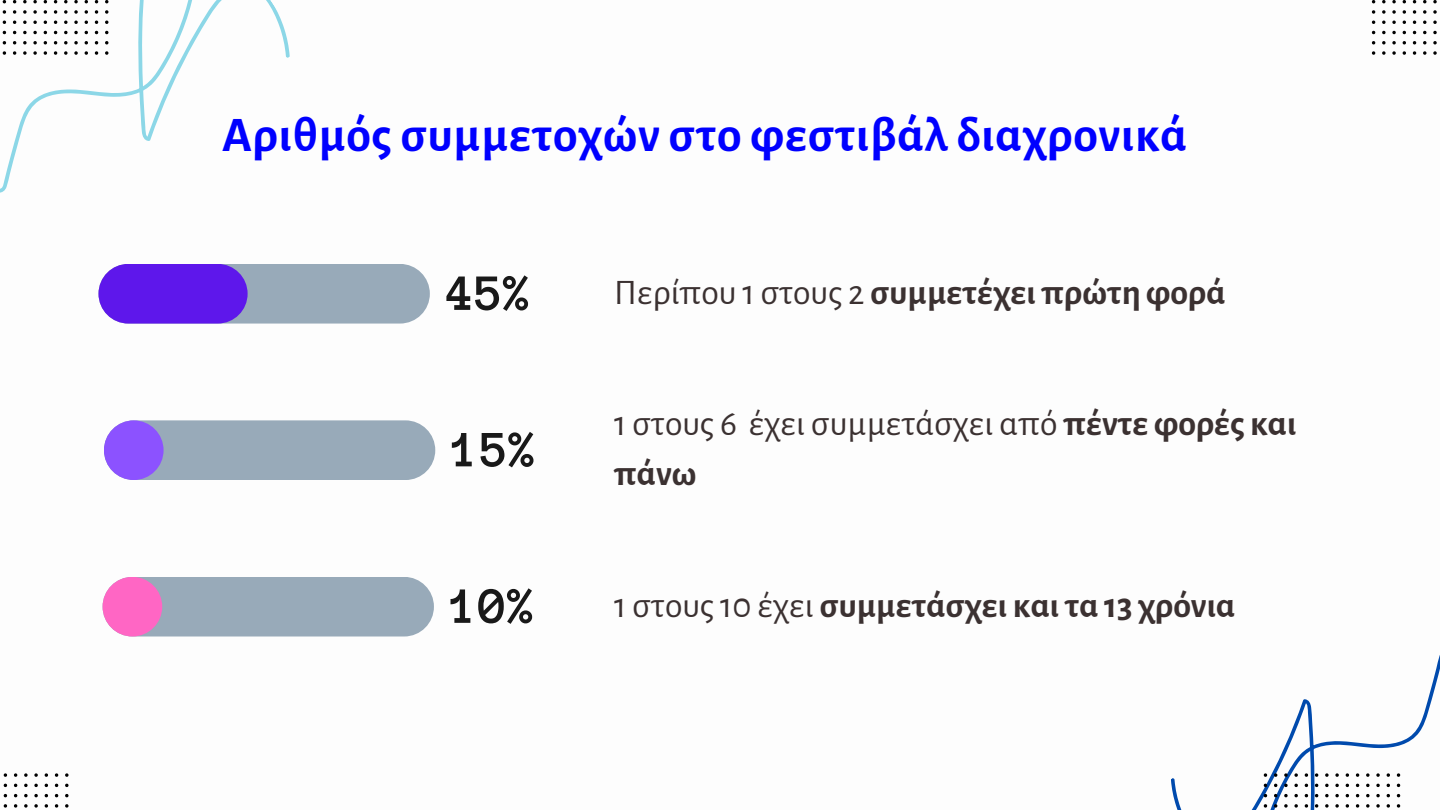
<style>
.page{position:relative;width:1440px;height:810px;background:#fff}
.page>*{position:absolute;margin:0;border:0;box-sizing:border-box;transform-origin:0 0}
.t1{font:700 52.4px "Anonymous Pro";color:#191919}
.t2{font:700 50px "Alegreya Sans";letter-spacing:.015em;color:#00f}
.t3{font:700 36px "Alegreya Sans";color:#3b3131}
.t4{font:36px/50.2px "Alegreya Sans";color:#3b3131}
.s1{font-weight:400}
.s2{font-weight:700}
</style>
<div class="page">
<svg style="left:0;top:0;width:290px;height:193px"></svg>
<svg style="left:1171px;top:655px;width:269px;height:155px"></svg>
<svg style="left:3px;top:10px;width:3px;height:4px"></svg>
<svg style="left:3px;top:51px;width:3px;height:4px"></svg>
<svg style="left:13px;top:10px;width:3px;height:4px"></svg>
<svg style="left:13px;top:51px;width:3px;height:4px"></svg>
<svg style="left:23px;top:0;width:4px;height:3px"></svg>
<svg style="left:23px;top:10px;width:4px;height:4px"></svg>
<svg style="left:23px;top:21px;width:4px;height:3px"></svg>
<svg style="left:23px;top:31px;width:4px;height:3px"></svg>
<svg style="left:23px;top:41px;width:4px;height:3px"></svg>
<svg style="left:23px;top:51px;width:4px;height:4px"></svg>
<svg style="left:33px;top:0;width:4px;height:3px"></svg>
<svg style="left:33px;top:10px;width:4px;height:4px"></svg>
<svg style="left:33px;top:21px;width:4px;height:3px"></svg>
<svg style="left:33px;top:31px;width:4px;height:3px"></svg>
<svg style="left:33px;top:41px;width:4px;height:3px"></svg>
<svg style="left:33px;top:51px;width:4px;height:4px"></svg>
<svg style="left:44px;top:10px;width:3px;height:4px"></svg>
<svg style="left:44px;top:51px;width:3px;height:4px"></svg>
<svg style="left:54px;top:10px;width:3px;height:4px"></svg>
<svg style="left:54px;top:51px;width:3px;height:4px"></svg>
<svg style="left:64px;top:0;width:4px;height:3px"></svg>
<svg style="left:64px;top:10px;width:4px;height:4px"></svg>
<svg style="left:64px;top:21px;width:4px;height:3px"></svg>
<svg style="left:64px;top:31px;width:4px;height:3px"></svg>
<svg style="left:64px;top:41px;width:4px;height:3px"></svg>
<svg style="left:64px;top:51px;width:4px;height:4px"></svg>
<svg style="left:74px;top:0;width:4px;height:3px"></svg>
<svg style="left:74px;top:10px;width:4px;height:4px"></svg>
<svg style="left:74px;top:21px;width:4px;height:3px"></svg>
<svg style="left:74px;top:31px;width:4px;height:3px"></svg>
<svg style="left:74px;top:41px;width:4px;height:3px"></svg>
<svg style="left:74px;top:51px;width:4px;height:4px"></svg>
<svg style="left:85px;top:10px;width:3px;height:4px"></svg>
<svg style="left:85px;top:51px;width:3px;height:4px"></svg>
<svg style="left:95px;top:10px;width:3px;height:4px"></svg>
<svg style="left:95px;top:51px;width:3px;height:4px"></svg>
<svg style="left:105px;top:10px;width:3px;height:4px"></svg>
<svg style="left:105px;top:51px;width:3px;height:4px"></svg>
<svg style="left:1264px;top:773px;width:3px;height:4px"></svg>
<svg style="left:1264px;top:804px;width:3px;height:4px"></svg>
<svg style="left:1274px;top:773px;width:3px;height:4px"></svg>
<svg style="left:1274px;top:804px;width:3px;height:4px"></svg>
<svg style="left:1284px;top:773px;width:4px;height:4px"></svg>
<svg style="left:1284px;top:784px;width:4px;height:3px"></svg>
<svg style="left:1284px;top:794px;width:4px;height:3px"></svg>
<svg style="left:1284px;top:804px;width:4px;height:4px"></svg>
<svg style="left:1294px;top:773px;width:4px;height:4px"></svg>
<svg style="left:1294px;top:784px;width:4px;height:3px"></svg>
<svg style="left:1294px;top:794px;width:4px;height:3px"></svg>
<svg style="left:1294px;top:804px;width:4px;height:4px"></svg>
<svg style="left:1305px;top:773px;width:3px;height:4px"></svg>
<svg style="left:1305px;top:804px;width:3px;height:4px"></svg>
<svg style="left:1315px;top:773px;width:3px;height:4px"></svg>
<svg style="left:1315px;top:804px;width:3px;height:4px"></svg>
<svg style="left:1325px;top:773px;width:4px;height:4px"></svg>
<svg style="left:1325px;top:784px;width:4px;height:3px"></svg>
<svg style="left:1325px;top:794px;width:4px;height:3px"></svg>
<svg style="left:1325px;top:804px;width:4px;height:4px"></svg>
<svg style="left:1335px;top:773px;width:4px;height:4px"></svg>
<svg style="left:1335px;top:784px;width:4px;height:3px"></svg>
<svg style="left:1335px;top:794px;width:4px;height:3px"></svg>
<svg style="left:1335px;top:804px;width:4px;height:4px"></svg>
<svg style="left:1346px;top:773px;width:3px;height:4px"></svg>
<svg style="left:1346px;top:804px;width:3px;height:4px"></svg>
<svg style="left:1356px;top:773px;width:3px;height:4px"></svg>
<svg style="left:1356px;top:804px;width:3px;height:4px"></svg>
<svg style="left:1366px;top:773px;width:4px;height:4px"></svg>
<svg style="left:1366px;top:784px;width:4px;height:3px"></svg>
<svg style="left:1366px;top:794px;width:4px;height:3px"></svg>
<svg style="left:1366px;top:804px;width:4px;height:4px"></svg>
<svg style="left:1376px;top:773px;width:4px;height:4px"></svg>
<svg style="left:1376px;top:784px;width:4px;height:3px"></svg>
<svg style="left:1376px;top:794px;width:4px;height:3px"></svg>
<svg style="left:1376px;top:804px;width:4px;height:4px"></svg>
<svg style="left:1387px;top:773px;width:3px;height:4px"></svg>
<svg style="left:1387px;top:804px;width:3px;height:4px"></svg>
<svg style="left:1397px;top:773px;width:3px;height:4px"></svg>
<svg style="left:1397px;top:804px;width:3px;height:4px"></svg>
<svg style="left:1372px;top:10px;width:3px;height:4px"></svg>
<svg style="left:1372px;top:51px;width:3px;height:4px"></svg>
<svg style="left:1382px;top:0;width:4px;height:3px"></svg>
<svg style="left:1382px;top:10px;width:4px;height:4px"></svg>
<svg style="left:1382px;top:21px;width:4px;height:3px"></svg>
<svg style="left:1382px;top:31px;width:4px;height:3px"></svg>
<svg style="left:1382px;top:41px;width:4px;height:3px"></svg>
<svg style="left:1382px;top:51px;width:4px;height:4px"></svg>
<svg style="left:1392px;top:0;width:4px;height:3px"></svg>
<svg style="left:1392px;top:10px;width:4px;height:4px"></svg>
<svg style="left:1392px;top:21px;width:4px;height:3px"></svg>
<svg style="left:1392px;top:31px;width:4px;height:3px"></svg>
<svg style="left:1392px;top:41px;width:4px;height:3px"></svg>
<svg style="left:1392px;top:51px;width:4px;height:4px"></svg>
<svg style="left:1403px;top:10px;width:3px;height:4px"></svg>
<svg style="left:1403px;top:51px;width:3px;height:4px"></svg>
<svg style="left:1413px;top:10px;width:3px;height:4px"></svg>
<svg style="left:1413px;top:51px;width:3px;height:4px"></svg>
<svg style="left:1423px;top:10px;width:3px;height:4px"></svg>
<svg style="left:1423px;top:51px;width:3px;height:4px"></svg>
<svg style="left:1433px;top:0;width:4px;height:3px"></svg>
<svg style="left:1433px;top:10px;width:4px;height:4px"></svg>
<svg style="left:1433px;top:21px;width:4px;height:3px"></svg>
<svg style="left:1433px;top:31px;width:4px;height:3px"></svg>
<svg style="left:1433px;top:41px;width:4px;height:3px"></svg>
<svg style="left:1433px;top:51px;width:4px;height:4px"></svg>
<svg style="left:4px;top:773px;width:3px;height:4px"></svg>
<svg style="left:4px;top:804px;width:3px;height:4px"></svg>
<svg style="left:14px;top:773px;width:3px;height:4px"></svg>
<svg style="left:14px;top:804px;width:3px;height:4px"></svg>
<svg style="left:24px;top:773px;width:4px;height:4px"></svg>
<svg style="left:24px;top:784px;width:4px;height:3px"></svg>
<svg style="left:24px;top:794px;width:4px;height:3px"></svg>
<svg style="left:24px;top:804px;width:4px;height:4px"></svg>
<svg style="left:34px;top:773px;width:4px;height:4px"></svg>
<svg style="left:34px;top:784px;width:4px;height:3px"></svg>
<svg style="left:34px;top:794px;width:4px;height:3px"></svg>
<svg style="left:34px;top:804px;width:4px;height:4px"></svg>
<svg style="left:45px;top:773px;width:3px;height:4px"></svg>
<svg style="left:45px;top:804px;width:3px;height:4px"></svg>
<svg style="left:55px;top:773px;width:3px;height:4px"></svg>
<svg style="left:55px;top:804px;width:3px;height:4px"></svg>
<svg style="left:65px;top:773px;width:3px;height:4px"></svg>
<svg style="left:65px;top:804px;width:3px;height:4px"></svg>
<div style="left:99px;top:264px;width:331px;height:60px;background:#98aab9;border-radius:30px"></div>
<div style="left:99px;top:264px;width:149px;height:60px;background:#5e17eb;border-radius:30px"></div>
<div style="left:104px;top:420px;width:331px;height:60px;background:#98aab9;border-radius:30px"></div>
<div style="left:104px;top:420px;width:60px;height:60px;background:#8c52ff;border-radius:50%"></div>
<div style="left:103px;top:577px;width:331px;height:60px;background:#98aab9;border-radius:30px"></div>
<div style="left:103px;top:577px;width:59px;height:60px;background:#ff66c4;border-radius:50%"></div>
<p class="t2" style="left:222px;top:111px;width:967px">Αριθμός συμμετοχών στο φεστιβάλ διαχρονικά</p>
<p class="t1" style="left:446px;top:267px;width:87px">45%</p>
<p class="t1" style="left:452px;top:424px;width:87px">15%</p>
<p class="t3" style="left:614px;top:275px;width:613px"><span class="s1">Περίπου 1 στους 2</span> συμμετέχει πρώτη φορά</p>
<p class="t4" style="left:614px;top:399px;width:684px">1 στους 6 έχει συμμετάσχει από <span class="s2">πέντε φορές και πάνω</span></p>
<p class="t1" style="left:451px;top:580px;width:87px">10%</p>
<p class="t3" style="left:614px;top:588px;width:623px"><span class="s1">1 στους 10 έχει</span> συμμετάσχει και τα 13 χρόνια</p>
</div>
